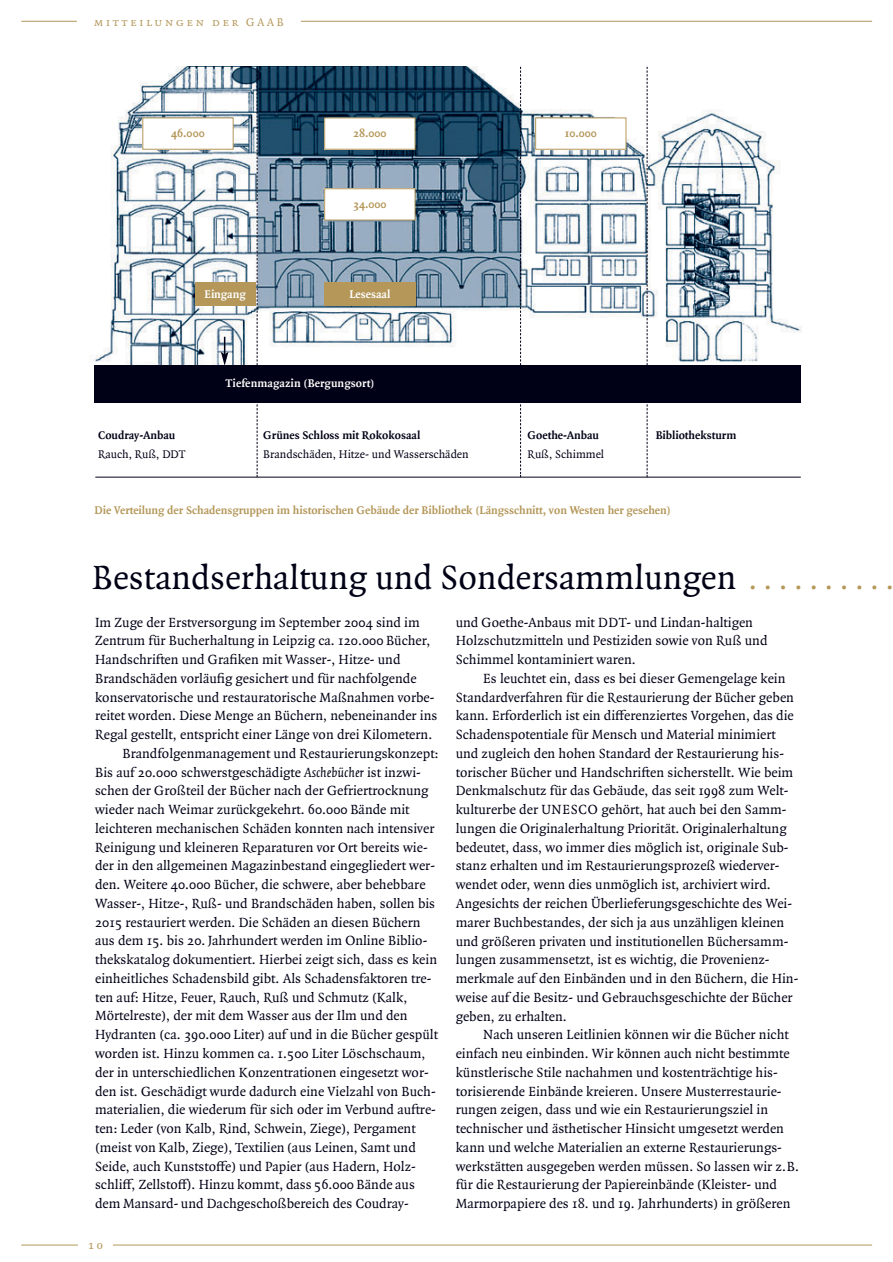
<style>
.page{position:relative;width:893px;height:1262px;background:#fff}
.page>*{position:absolute;margin:0;border:0;box-sizing:border-box;transform-origin:0 0}
.t1{font:36px "Quadraat";color:#000116}
.t2{font:14.25px/18.8px "Quadraat";color:#000116}
.t3{font:700 12px "Quadraat";color:#b49759}
.t4{font:700 12px "Quadraat";color:#000116}
.t5{font:12px "Quadraat";color:#000116}
.t6{font:700 12px "Quadraat";letter-spacing:.01em;color:#fff}
.t7{font:12px "Quadraat Small Caps";letter-spacing:.2em;color:#b49759}
.s1{font-size:30px;color:#b49759}
.s2{font-style:italic}
.s3{font-family:"Quadraat Regular Expert"}
</style>
<div class="page">
<hr style="left:21px;top:1244px;width:851px;height:1px;background:#b49759">
<hr style="left:21px;top:21px;width:851px;height:1px;background:#b49759">
<div style="left:77px;top:15px;width:223px;height:23px;background:#fff"></div>
<div style="left:78px;top:1238px;width:34px;height:22px;background:#fff"></div>
<hr style="left:95px;top:477px;width:705px;height:1px;background:#000116">
<img style="left:93px;top:67px;width:709px;height:299px">
<div style="left:94px;top:365px;width:706px;height:38px;background:#000116"></div>
<svg style="left:221px;top:337px;width:7px;height:28px"></svg>
<div style="left:143px;top:118px;width:90px;height:31px;background:#fff"></div>
<div style="left:142px;top:118px;width:91px;height:32px;border:1px solid #b49759"></div>
<div style="left:324px;top:118px;width:91px;height:31px;background:#fff"></div>
<div style="left:324px;top:118px;width:91px;height:32px;border:1px solid #b49759"></div>
<div style="left:535px;top:118px;width:91px;height:31px;background:#fff"></div>
<div style="left:535px;top:118px;width:91px;height:32px;border:1px solid #b49759"></div>
<div style="left:324px;top:282px;width:91px;height:24px;background:#b49759"></div>
<div style="left:195px;top:282px;width:60px;height:24px;background:#b49759"></div>
<div style="left:324px;top:189px;width:91px;height:31px;background:#fff"></div>
<div style="left:324px;top:188px;width:91px;height:32px;border:1px solid #b49759"></div>
<svg style="left:257px;top:67px;width:1px;height:410px"></svg>
<svg style="left:520px;top:67px;width:1px;height:410px"></svg>
<svg style="left:646px;top:67px;width:1px;height:410px"></svg>
<p class="t7" style="left:94px;top:15px;width:191px">mitteilungen der GAAB</p>
<p class="t3" style="left:171px;top:128px;width:35px">46.000</p>
<p class="t3" style="left:353px;top:128px;width:35px">28.000</p>
<p class="t3" style="left:564px;top:128px;width:34px">10.000</p>
<p class="t3" style="left:353px;top:199px;width:35px">34.000</p>
<p class="t6" style="left:204px;top:289px;width:43px">Eingang</p>
<p class="t6" style="left:349px;top:289px;width:42px">Lesesaal</p>
<p class="t4" style="left:98px;top:430px;width:79px">Coudray-Anbau</p>
<p class="t5" style="left:98px;top:449px;width:89px">Rauch, Ruß, DDT</p>
<p class="t6" style="left:225px;top:379px;width:150px">Tiefenmagazin (Bergungsort)</p>
<p class="t4" style="left:263px;top:430px;width:159px">Grünes Schloss mit Rokokosaal</p>
<p class="t5" style="left:263px;top:449px;width:207px">Brandschäden, Hitze- und Wasserschäden</p>
<p class="t4" style="left:527px;top:430px;width:73px">Goethe-Anbau</p>
<p class="t5" style="left:527px;top:449px;width:78px">Ruß, Schimmel</p>
<p class="t4" style="left:655px;top:430px;width:82px">Bibliotheksturm</p>
<p class="t3" style="left:95px;top:505px;width:577px">Die Verteilung der Schadensgruppen im historischen Gebäude der Bibliothek (Längsschnitt, von Westen her gesehen)</p>
<h1 class="t1" style="left:92px;top:563px;width:803px">Bestandserhaltung und Sondersammlungen <span class="s1">. . . . . . . . . .</span></h1>
<p class="t2" style="left:95px;top:613px;width:326px">Im Zuge der Erstversorgung im September 2004 sind im</p>
<p class="t2" style="left:95px;top:632px;width:337px">Zentrum für Bucherhaltung in Leipzig ca. 120.000 Bücher,</p>
<p class="t2" style="left:95px;top:651px;width:307px">Handschriften und Grafiken mit Wasser-, Hitze- und</p>
<p class="t2" style="left:95px;top:670px;width:323px">Brandschäden vorläufig gesichert und für nachfolgende</p>
<p class="t2" style="left:95px;top:688px;width:341px">konservatorische und restauratorische Maßnahmen vorbe-</p>
<p class="t2" style="left:95px;top:707px;width:344px">reitet worden. Diese Menge an Büchern, nebeneinander ins</p>
<p class="t2" style="left:95px;top:726px;width:339px">Regal gestellt, entspricht einer Länge von drei Kilometern.</p>
<p class="t2" style="left:122px;top:745px;width:317px">Brandfolgenmanagement und Restaurierungskonzept:</p>
<p class="t2" style="left:95px;top:763px;width:327px">Bis auf 20.000 schwerstgeschädigte <span class="s2">Aschebücher</span> ist inzwi-</p>
<p class="t2" style="left:95px;top:782px;width:335px">schen der Großteil der Bücher nach der Gefriertrocknung</p>
<p class="t2" style="left:95px;top:801px;width:316px">wieder nach Weimar zurückgekehrt. 60.000 Bände mit</p>
<p class="t2" style="left:95px;top:820px;width:341px">leichteren mechanischen Schäden konnten nach intensiver</p>
<p class="t2" style="left:95px;top:838px;width:334px">Reinigung und kleineren Reparaturen vor Ort bereits wie-</p>
<p class="t2" style="left:95px;top:857px;width:341px">der in den allgemeinen Magazinbestand eingegliedert wer-</p>
<p class="t2" style="left:95px;top:876px;width:332px">den. Weitere 40.000 Bücher, die schwere, aber behebbare</p>
<p class="t2" style="left:95px;top:895px;width:341px">Wasser-, Hitze-, Ruß- und Brandschäden haben, sollen bis</p>
<p class="t2" style="left:95px;top:913px;width:327px">2015 restauriert werden. Die Schäden an diesen Büchern</p>
<p class="t2" style="left:95px;top:932px;width:334px">aus dem 15. bis 20. Jahrhundert werden im Online Biblio-</p>
<p class="t2" style="left:95px;top:951px;width:343px">thekskatalog dokumentiert. Hierbei zeigt sich, dass es kein</p>
<p class="t2" style="left:95px;top:970px;width:338px">einheitliches Schadensbild gibt. Als Schadensfaktoren tre-</p>
<p class="t2" style="left:95px;top:988px;width:314px">ten auf: Hitze, Feuer, Rauch, Ruß und Schmutz (Kalk,</p>
<p class="t2" style="left:95px;top:1007px;width:314px">Mörtelreste), der mit dem Wasser aus der Ilm und den</p>
<p class="t2" style="left:95px;top:1026px;width:344px">Hydranten (ca. 390.000 Liter) auf und in die Bücher gespült</p>
<p class="t2" style="left:95px;top:1045px;width:332px">worden ist. Hinzu kommen ca. 1.500 Liter Löschschaum,</p>
<p class="t2" style="left:95px;top:1063px;width:335px">der in unterschiedlichen Konzentrationen eingesetzt wor-</p>
<p class="t2" style="left:95px;top:1082px;width:342px">den ist. Geschädigt wurde dadurch eine Vielzahl von Buch-</p>
<p class="t2" style="left:95px;top:1101px;width:342px">materialien, die wiederum für sich oder im Verbund auftre-</p>
<p class="t2" style="left:95px;top:1120px;width:322px">ten: Leder (von Kalb, Rind, Schwein, Ziege), Pergament</p>
<p class="t2" style="left:95px;top:1138px;width:322px">(meist von Kalb, Ziege), Textilien (aus Leinen, Samt und</p>
<p class="t2" style="left:95px;top:1157px;width:322px">Seide, auch Kunststo<span class="s3">=</span>e) und Papier (aus Hadern, Holz-</p>
<p class="t2" style="left:95px;top:1176px;width:321px">schli<span class="s3">=</span>, Zellsto<span class="s3">=</span>). Hinzu kommt, dass 56.000 Bände aus</p>
<p class="t2" style="left:95px;top:1195px;width:315px">dem Mansard- und Dachgeschoßbereich des Coudray-</p>
<p class="t7" style="left:88px;top:1237px;width:16px">10</p>
<p class="t2" style="left:455px;top:613px;width:313px">und Goethe-Anbaus mit DDT- und Lindan-haltigen<br>Holzschutzmitteln und Pestiziden sowie von Ruß und<br>Schimmel kontaminiert waren.</p>
<p class="t2" style="left:455px;top:670px;width:344px;text-indent:27px">Es leuchtet ein, dass es bei dieser Gemengelage kein Standardverfahren für die Restaurierung der Bücher geben kann. Erforderlich ist ein di<span class="s3">=</span>erenziertes Vorgehen, das die Schadenspotentiale für Mensch und Material minimiert und zugleich den hohen Standard der Restaurierung his&shy;torischer Bücher und Handschriften sicherstellt. Wie beim Denkmalschutz für das Gebäude, das seit 1998 zum Welt&shy;kulturerbe der UNESCO gehört, hat auch bei den Samm&shy;lungen die Originalerhaltung Priorität. Originalerhaltung bedeutet, dass, wo immer dies möglich ist, originale Sub&shy;stanz erhalten und im Restaurierungsprozeß wiederver&shy;wendet oder, wenn dies unmöglich ist, archiviert wird.<br>Angesichts der reichen Überlieferungsgeschichte des Wei&shy;marer Buchbestandes, der sich ja aus unzähligen kleinen und größeren privaten und institutionellen Büchersamm&shy;lungen zusammensetzt, ist es wichtig, die Provenienz&shy;merkmale auf den Einbänden und in den Büchern, die Hin&shy;weise auf die Besitz- und Gebrauchsgeschichte der Bücher geben, zu erhalten.</p>
<p class="t2" style="left:455px;top:1026px;width:345px;text-indent:27px">Nach unseren Leitlinien können wir die Bücher nicht einfach neu einbinden. Wir können auch nicht bestimmte künstlerische Stile nachahmen und kostenträchtige his&shy;torisierende Einbände kreieren. Unsere Musterrestaurie&shy;rungen zeigen, dass und wie ein Restaurierungsziel in technischer und ästhetischer Hinsicht umgesetzt werden kann und welche Materialien an externe Restaurierungs&shy;werkstätten ausgegeben werden müssen. So lassen wir z.B. für die Restaurierung der Papiereinbände (Kleister- und Marmorpapiere des 18. und 19. Jahrhunderts) in größeren</p>
</div>
